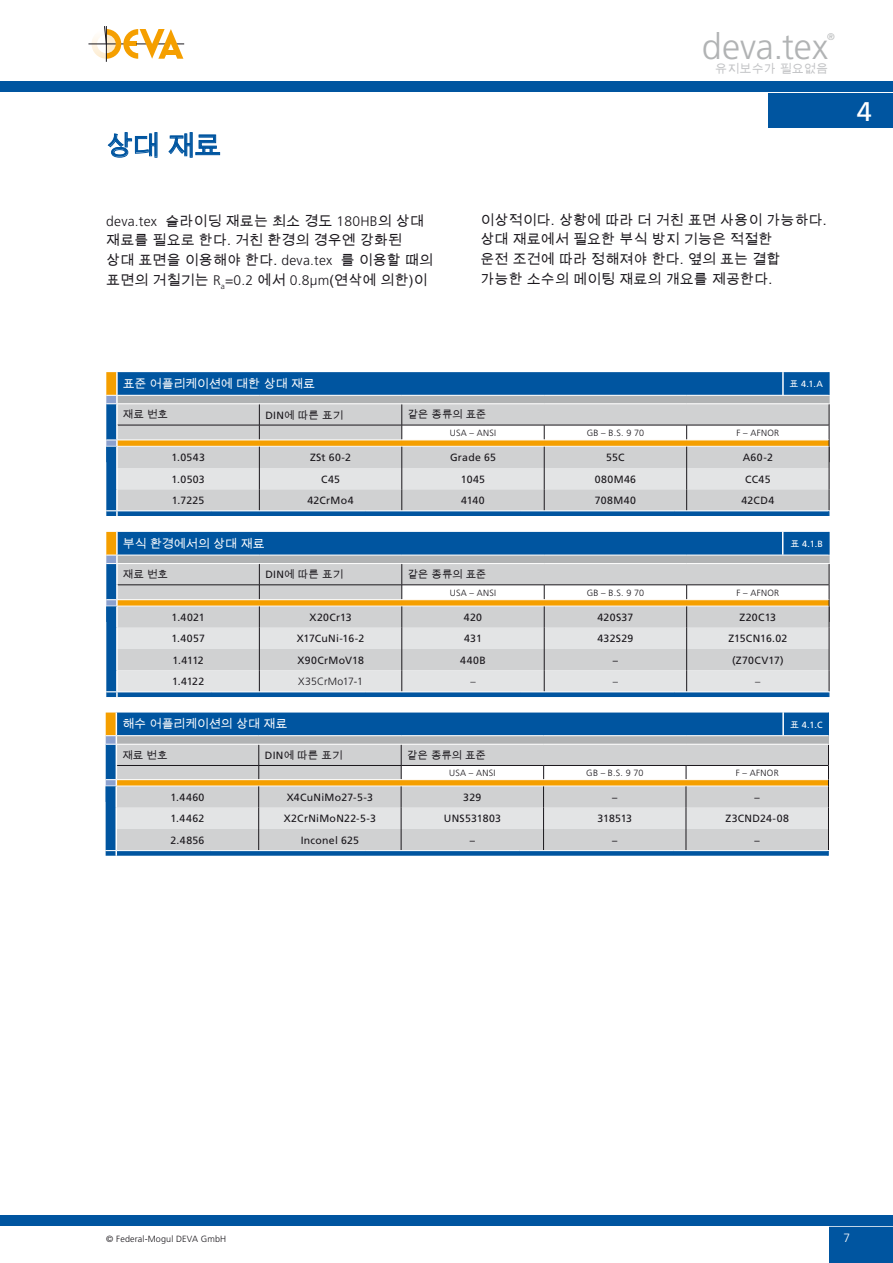
<style>
.page{position:relative;width:893px;height:1263px;background:#fff}
.page>*{position:absolute;margin:0;border:0;box-sizing:border-box;transform-origin:0 0}
.t1{font:300 36px "Frutiger";color:#b1b3b4}
.t2{font:27px "Arial Unicode MS";color:#0055a0}
.t3{font:27px "Frutiger";color:#fff}
.t4{font:13.8px/19.6px "Arial Unicode MS";letter-spacing:.015em;color:#1a171c}
.t5{font:12px "Arial Unicode MS";letter-spacing:-.01em;color:#fff}
.t6{font:12px "Arial Unicode MS";letter-spacing:.015em;color:#c2c3c5}
.t7{font:300 12px "Frutiger";color:#fff}
.t8{font:10.5px "Frutiger";letter-spacing:.025em;color:#1a171c}
.t9{font:10.5px "Arial Unicode MS";letter-spacing:.005em;color:#1a171c}
.t10{font:300 10.5px "Frutiger";letter-spacing:.015em;color:#1a171c}
.t11{font:10.5px "Frutiger";letter-spacing:-.005em;color:#1a171c}
.t12{font:10.5px "Frutiger";color:#1a171c}
.t13{font:300 9.6px "Frutiger";color:#b1b3b4}
.t14{font:300 9px "Frutiger";letter-spacing:.03em;color:#1a171c}
.t15{font:9px "Frutiger";color:#fff}
.s1{font-family:"Frutiger";font-weight:300}
.s2{font-family:"Arial Unicode MS"}
.s3{font-family:"Frutiger"}
</style>
<div class="page">
<div style="left:0;top:1215px;width:893px;height:10px;background:#0055a0"></div>
<div style="left:829px;top:1227px;width:64px;height:36px;background:#0055a0"></div>
<svg style="left:89px;top:26px;width:95px;height:33px"></svg>
<hr style="left:106px;top:27px;width:1px;height:34px;background:#1a171c">
<div style="left:0;top:81px;width:893px;height:11px;background:#0055a0"></div>
<div style="left:768px;top:94px;width:125px;height:34px;background:#0055a0"></div>
<svg style="left:108px;top:132px;width:49px;height:26px"></svg>
<svg style="left:168px;top:132px;width:52px;height:26px"></svg>
<svg style="left:106px;top:372px;width:724px;height:144px;background:#acbac3"></svg>
<hr style="left:782px;top:372px;width:2px;height:23px;background:#fff">
<svg style="left:106px;top:531px;width:724px;height:166px;background:#b3bfc7"></svg>
<svg style="left:106px;top:712px;width:723px;height:144px;background:#acbac3"></svg>
<hr style="left:782px;top:712px;width:2px;height:23px;background:#fff">
<h2 class="t2" style="left:106px;top:126px;width:116px">상대 재료</h2>
<h3 class="t4" style="left:106px;top:210px;width:328px"><span class="s1">deva.tex</span> 슬라이딩 재료는 최소 경도 <span class="s1">180HB</span>의 상대 재료를 필요로 한다. 거친 환경의 경우엔 강화된 상대 표면을 이용해야 한다. <span class="s1">deva.tex</span> 를 이용할 때의 표면의 거칠기는 <span class="s1">R</span><sub>a</sub><span class="s1">=0.2</span> 에서 <span class="s1">0.8µm</span>(연삭에 의한)이</h3>
<h1 class="t1" style="left:702px;top:26px;width:128px">deva.tex</h1>
<p class="t13" style="left:827px;top:32px;width:9px">®</p>
<p class="t6" style="left:715px;top:60px;width:114px">유지보수가 필요없음</p>
<h2 class="t3" style="left:857px;top:96px;width:17px">4</h2>
<h3 class="t4" style="left:480px;top:209px;width:348px">이상적이다. 상황에 따라 더 거친 표면 사용이 가능하다. 상대 재료에서 필요한 부식 방지 기능은 적절한<br>운전 조건에 따라 정해져야 한다. 옆의 표는 결합<br>가능한 소수의 메이팅 재료의 개요를 제공한다.</h3>
<p class="t5" style="left:123px;top:375px;width:194px">표준 어플리케이션에 대한 상대 재료</p>
<p class="t15" style="left:789px;top:379px;width:35px"><span class="s2">표</span> 4.1.A</p>
<p class="t9" style="left:123px;top:407px;width:47px">재료 번호</p>
<p class="t9" style="left:265px;top:407px;width:79px"><span class="s3">DIN</span>에 따른 표기</p>
<p class="t9" style="left:408px;top:407px;width:80px">같은 종류의 표준</p>
<p class="t14" style="left:450px;top:428px;width:48px">USA – ANSI</p>
<p class="t14" style="left:587px;top:428px;width:59px">GB – B.S. 9 70</p>
<p class="t14" style="left:736px;top:428px;width:44px">F – AFNOR</p>
<p class="t8" style="left:171px;top:452px;width:35px">1.0543</p>
<p class="t8" style="left:310px;top:452px;width:43px">ZSt 60-2</p>
<p class="t8" style="left:450px;top:452px;width:47px">Grade 65</p>
<p class="t8" style="left:606px;top:452px;width:20px">55C</p>
<p class="t8" style="left:743px;top:452px;width:32px">A60-2</p>
<p class="t8" style="left:172px;top:473px;width:35px">1.0503</p>
<p class="t8" style="left:321px;top:473px;width:20px">C45</p>
<p class="t8" style="left:461px;top:473px;width:26px">1045</p>
<p class="t8" style="left:595px;top:473px;width:43px">080M46</p>
<p class="t8" style="left:745px;top:473px;width:27px">CC45</p>
<p class="t8" style="left:172px;top:494px;width:34px">1.7225</p>
<p class="t8" style="left:307px;top:494px;width:48px">42CrMo4</p>
<p class="t8" style="left:461px;top:494px;width:25px">4140</p>
<p class="t8" style="left:595px;top:494px;width:43px">708M40</p>
<p class="t8" style="left:741px;top:494px;width:34px">42CD4</p>
<p class="t5" style="left:123px;top:535px;width:143px">부식 환경에서의 상대 재료</p>
<p class="t15" style="left:790px;top:539px;width:34px"><span class="s2">표</span> 4.1.B</p>
<p class="t9" style="left:123px;top:567px;width:47px">재료 번호</p>
<p class="t9" style="left:265px;top:567px;width:79px"><span class="s3">DIN</span>에 따른 표기</p>
<p class="t9" style="left:408px;top:567px;width:80px">같은 종류의 표준</p>
<p class="t14" style="left:450px;top:588px;width:48px">USA – ANSI</p>
<p class="t14" style="left:587px;top:588px;width:59px">GB – B.S. 9 70</p>
<p class="t14" style="left:736px;top:588px;width:44px">F – AFNOR</p>
<p class="t8" style="left:172px;top:611px;width:35px">1.4021</p>
<p class="t8" style="left:309px;top:611px;width:44px">X20Cr13</p>
<p class="t8" style="left:464px;top:611px;width:20px">420</p>
<p class="t8" style="left:597px;top:611px;width:37px">420S37</p>
<p class="t8" style="left:740px;top:611px;width:38px">Z20C13</p>
<p class="t8" style="left:171px;top:633px;width:35px">1.4057</p>
<p class="t11" style="left:297px;top:633px;width:69px">X17CuNi-16-2</p>
<p class="t8" style="left:464px;top:633px;width:19px">431</p>
<p class="t8" style="left:597px;top:633px;width:37px">432S29</p>
<p class="t12" style="left:728px;top:633px;width:60px">Z15CN16.02</p>
<p class="t8" style="left:172px;top:654px;width:33px">1.4112</p>
<p class="t8" style="left:297px;top:654px;width:68px">X90CrMoV18</p>
<p class="t8" style="left:460px;top:654px;width:27px">440B</p>
<p class="t8" style="left:613px;top:654px;width:7px">–</p>
<p class="t8" style="left:732px;top:654px;width:53px">(Z70CV17)</p>
<p class="t8" style="left:172px;top:675px;width:34px">1.4122</p>
<p class="t10" style="left:298px;top:675px;width:66px">X35CrMo17-1</p>
<p class="t10" style="left:470px;top:675px;width:7px">–</p>
<p class="t10" style="left:613px;top:675px;width:7px">–</p>
<p class="t10" style="left:755px;top:675px;width:7px">–</p>
<p class="t5" style="left:122px;top:715px;width:167px">해수 어플리케이션의 상대 재료</p>
<p class="t15" style="left:790px;top:719px;width:34px"><span class="s2">표</span> 4.1.C</p>
<p class="t9" style="left:122px;top:747px;width:47px">재료 번호</p>
<p class="t9" style="left:265px;top:748px;width:79px"><span class="s3">DIN</span>에 따른 표기</p>
<p class="t9" style="left:407px;top:747px;width:80px">같은 종류의 표준</p>
<p class="t14" style="left:449px;top:768px;width:48px">USA – ANSI</p>
<p class="t14" style="left:586px;top:768px;width:59px">GB – B.S. 9 70</p>
<p class="t14" style="left:736px;top:768px;width:44px">F – AFNOR</p>
<p class="t8" style="left:170px;top:791px;width:35px">1.4460</p>
<p class="t8" style="left:287px;top:791px;width:88px">X4CuNiMo27-5-3</p>
<p class="t8" style="left:463px;top:791px;width:20px">329</p>
<p class="t8" style="left:612px;top:791px;width:7px">–</p>
<p class="t8" style="left:755px;top:791px;width:7px">–</p>
<p class="t8" style="left:171px;top:813px;width:35px">1.4462</p>
<p class="t8" style="left:284px;top:813px;width:94px">X2CrNiMoN22-5-3</p>
<p class="t8" style="left:444px;top:813px;width:59px">UNS531803</p>
<p class="t8" style="left:597px;top:813px;width:36px">318513</p>
<p class="t8" style="left:725px;top:813px;width:65px">Z3CND24-08</p>
<p class="t8" style="left:170px;top:834px;width:36px">2.4856</p>
<p class="t8" style="left:301px;top:834px;width:60px">Inconel 625</p>
<p class="t8" style="left:470px;top:834px;width:7px">–</p>
<p class="t8" style="left:612px;top:834px;width:7px">–</p>
<p class="t8" style="left:755px;top:834px;width:7px">–</p>
<p class="t14" style="left:106px;top:1234px;width:121px">© Federal-Mogul DEVA GmbH</p>
<p class="t7" style="left:843px;top:1231px;width:8px">7</p>
</div>
